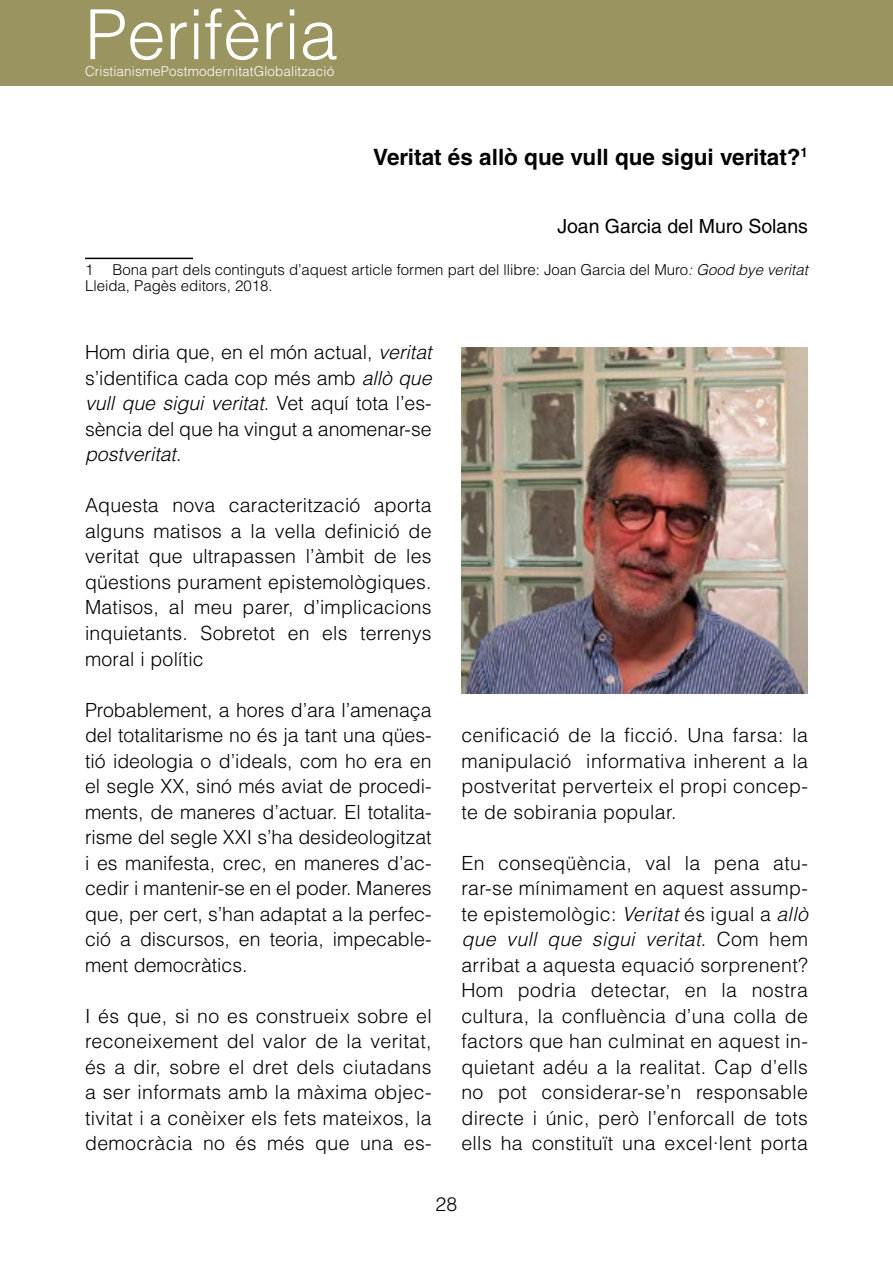
<style>
.page{position:relative;width:893px;height:1263px;background:#fff}
.page>*{position:absolute;margin:0;border:0;box-sizing:border-box;transform-origin:0 0}
.t1{font:300 69px "Helvetica LT Std";color:#fff}
.t2{font:700 22.5px "Helvetica LT Std";color:#000}
.t3{font:300 19.5px/25.5px "Helvetica LT Std";letter-spacing:.01em;color:#000;text-align:justify}
.t4{font:19.5px "Helvetica LT Std";color:#000}
.t5{font:300 15px/16.5px "Helvetica LT Std";color:#000}
.t6{font:300 13.5px "Helvetica LT Std";letter-spacing:.01em;color:#fff}
.s1{font-style:italic}
</style>
<div class="page">
<div style="left:0;top:0;width:893px;height:86px;background:#9a9460"></div>
<hr style="left:85px;top:258px;width:108px;height:1px;background:#000">
<img style="left:461px;top:347px;width:347px;height:347px">
<h1 class="t1" style="left:85px;top:-8px;width:255px">Perifèria</h1>
<p class="t6" style="left:85px;top:62px;width:251px">CristianismePostmodernitatGlobalització</p>
<p class="t2" style="left:373px;top:143px;width:436px">Veritat és allò que vull que sigui veritat?<sup>1</sup></p>
<p class="t4" style="left:557px;top:215px;width:252px">Joan Garcia del Muro Solans</p>
<p class="t5" style="left:85px;top:261px;width:724px;text-indent:27px">Bona part dels continguts d’aquest article formen part del llibre: Joan Garcia del Muro<span class="s1">: Good bye veritat<br></span>Lleida, Pagès editors, 2018.</p>
<p class="t5" style="left:85px;top:261px;width:10px">1</p>
<p class="t3" style="left:85px;top:340px;width:348px">Hom diria que, en el món actual, <span class="s1">veritat </span>s’identifica cada cop més amb <span class="s1">allò que vull que sigui veritat</span>. Vet aquí tota l’es&shy;sència del que ha vingut a anomenar-se <span class="s1">postveritat</span>.</p>
<p class="t3" style="left:85px;top:493px;width:348px">Aquesta nova caracterització aporta alguns matisos a la vella definició de veritat que ultrapassen l’àmbit de les qüestions purament epistemològiques.<br>Matisos, al meu parer, d’implicacions inquietants. Sobretot en els terrenys moral i polític</p>
<p class="t3" style="left:85px;top:697px;width:348px">Probablement, a hores d’ara l’amenaça del totalitarisme no és ja tant una qües&shy;tió ideologia o d’ideals, com ho era en el segle XX, sinó més aviat de procedi&shy;ments, de maneres d’actuar. El totalita&shy;risme del segle XXI s’ha desideologitzat i es manifesta, crec, en maneres d’ac&shy;cedir i mantenir-se en el poder. Maneres que, per cert, s’han adaptat a la perfec&shy;ció a discursos, en teoria, impecable&shy;ment democràtics.</p>
<p class="t3" style="left:85px;top:1003px;width:348px">I és que, si no es construeix sobre el reconeixement del valor de la veritat, és a dir, sobre el dret dels ciutadans a ser informats amb la màxima objec&shy;tivitat i a conèixer els fets mateixos, la democràcia no és més que una es-</p>
<p class="t3" style="left:461px;top:722px;width:348px">cenificació de la ficció. Una farsa: la manipulació informativa inherent a la postveritat perverteix el propi concep&shy;te de sobirania popular.</p>
<p class="t3" style="left:461px;top:850px;width:348px">En conseqüència, val la pena atu&shy;rar-se mínimament en aquest assump&shy;te epistemològic: <span class="s1">Veritat</span> és igual a <span class="s1">allò que vull que sigui veritat</span>. Com hem arribat a aquesta equació sorprenent?<br>Hom podria detectar, en la nostra cultura, la confluència d’una colla de factors que han culminat en aquest in&shy;quietant adéu a la realitat. Cap d’ells no pot considerar-se’n responsable directe i únic, però l’enforcall de tots ells ha constituït una excel·lent porta</p>
<p class="t3" style="left:436px;top:1191px;width:23px">28</p>
</div>
